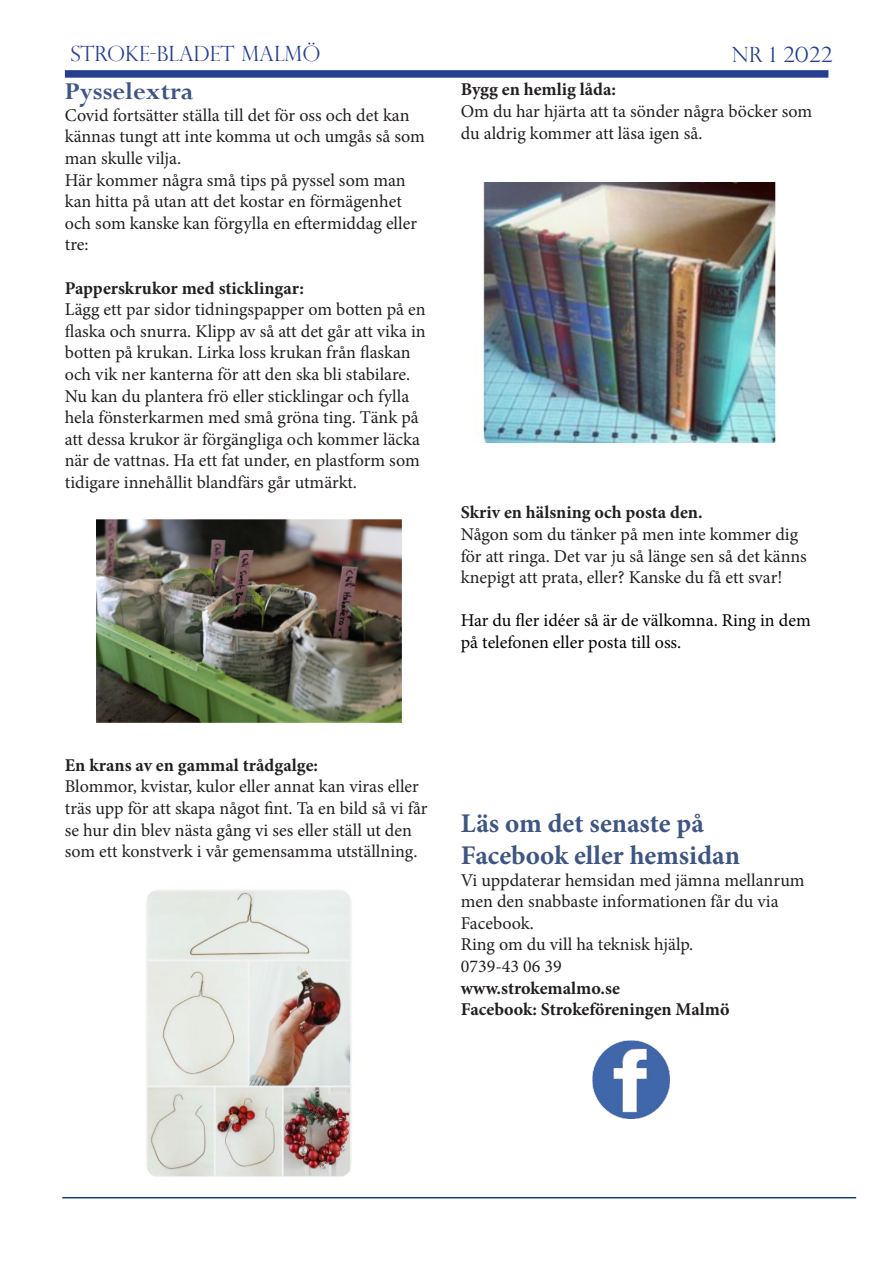
<style>
.page{position:relative;width:893px;height:1263px;background:#fff}
.page>*{position:absolute;margin:0;border:0;box-sizing:border-box;transform-origin:0 0}
.Brödtext{font:700 27px "Minion Pro";color:#3f5582}
.Brödtext-2{font:700 27px "Perpetua";color:#3f5582}
.t1{font:300 21px "Perpetua Titling";color:#253f8e}
.Brödtext-3{font:18px/21.6px "Minion Pro";color:#231f20}
.Brödtext-4{font:700 18px "Minion Pro";color:#231f20}
.Brödtext-5{font:18px/21.6px "Minion Pro";color:#000}
</style>
<div class="page">
<div style="left:65px;top:70px;width:763px;height:8px;background:#253f8e"></div>
<hr style="left:62px;top:1197px;width:794px;height:1px;background:#103c6f">
<img style="left:95px;top:518px;width:307px;height:206px">
<img style="left:146px;top:890px;width:206px;height:287px">
<img style="left:483px;top:183px;width:293px;height:260px">
<img style="left:592px;top:1040px;width:78px;height:79px">
<p class="t1" style="left:71px;top:41px;width:251px">STROKE-BLADET MALMÖ</p>
<p class="t1" style="left:732px;top:42px;width:102px">Nr 1 2022</p>
<p class="Brödtext-2" style="left:65px;top:74px;width:130px">Pysselextra</p>
<p class="Brödtext-3" style="left:65px;top:104px;width:362px">Covid fortsätter ställa till det för oss och det kan kännas tungt att inte komma ut och umgås så som man skulle vilja.</p>
<p class="Brödtext-3" style="left:65px;top:169px;width:354px">Här kommer några små tips på pyssel som man kan hitta på utan att det kostar en förmägenhet och som kanske kan förgylla en eftermiddag eller tre:</p>
<p class="Brödtext-4" style="left:65px;top:275px;width:241px">Papperskrukor med sticklingar:</p>
<p class="Brödtext-3" style="left:65px;top:299px;width:363px">Lägg ett par sidor tidningspapper om botten på en flaska och snurra. Klipp av så att det går att vika in botten på krukan. Lirka loss krukan från flaskan och vik ner kanterna för att den ska bli stabilare.<br>Nu kan du plantera frö eller sticklingar och fylla hela fönsterkarmen med små gröna ting. Tänk på att dessa krukor är förgängliga och kommer läcka när de vattnas. Ha ett fat under, en plastform som tidigare innehållit blandfärs går utmärkt.</p>
<p class="Brödtext-4" style="left:461px;top:77px;width:157px">Bygg en hemlig låda:</p>
<p class="Brödtext-3" style="left:461px;top:101px;width:353px">Om du har hjärta att ta sönder några böcker som du aldrig kommer att läsa igen så.</p>
<p class="Brödtext-4" style="left:461px;top:500px;width:243px">Skriv en hälsning och posta den.</p>
<p class="Brödtext-3" style="left:461px;top:524px;width:347px">Någon som du tänker på men inte kommer dig för att ringa. Det var ju så länge sen så det känns knepigt att prata, eller? Kanske du få ett svar!</p>
<p class="Brödtext-5" style="left:461px;top:610px;width:351px">Har du fler idéer så är de välkomna. Ring in dem på telefonen eller posta till oss.</p>
<p class="Brödtext-4" style="left:65px;top:752px;width:255px">En krans av en gammal trådgalge:</p>
<p class="Brödtext-3" style="left:65px;top:776px;width:364px">Blommor, kvistar, kulor eller annat kan viras eller träs upp för att skapa något fint. Ta en bild så vi får se hur din blev nästa gång vi ses eller ställ ut den som ett konstverk i vår gemensamma utställning.</p>
<p class="Brödtext" style="left:461px;top:804px;width:245px">Läs om det senaste på</p>
<p class="Brödtext" style="left:461px;top:836px;width:281px">Facebook eller hemsidan</p>
<p class="Brödtext-3" style="left:461px;top:869px;width:345px">Vi uppdaterar hemsidan med jämna mellanrum men den snabbaste informationen får du via<br>Facebook.</p>
<p class="Brödtext-3" style="left:461px;top:934px;width:234px">Ring om du vill ha teknisk hjälp.</p>
<p class="Brödtext-3" style="left:461px;top:956px;width:102px">0739-43 06 39</p>
<p class="Brödtext-4" style="left:461px;top:975px;width:161px">www.strokemalmo.se</p>
<p class="Brödtext-4" style="left:461px;top:997px;width:270px">Facebook: Strokeföreningen Malmö</p>
</div>
